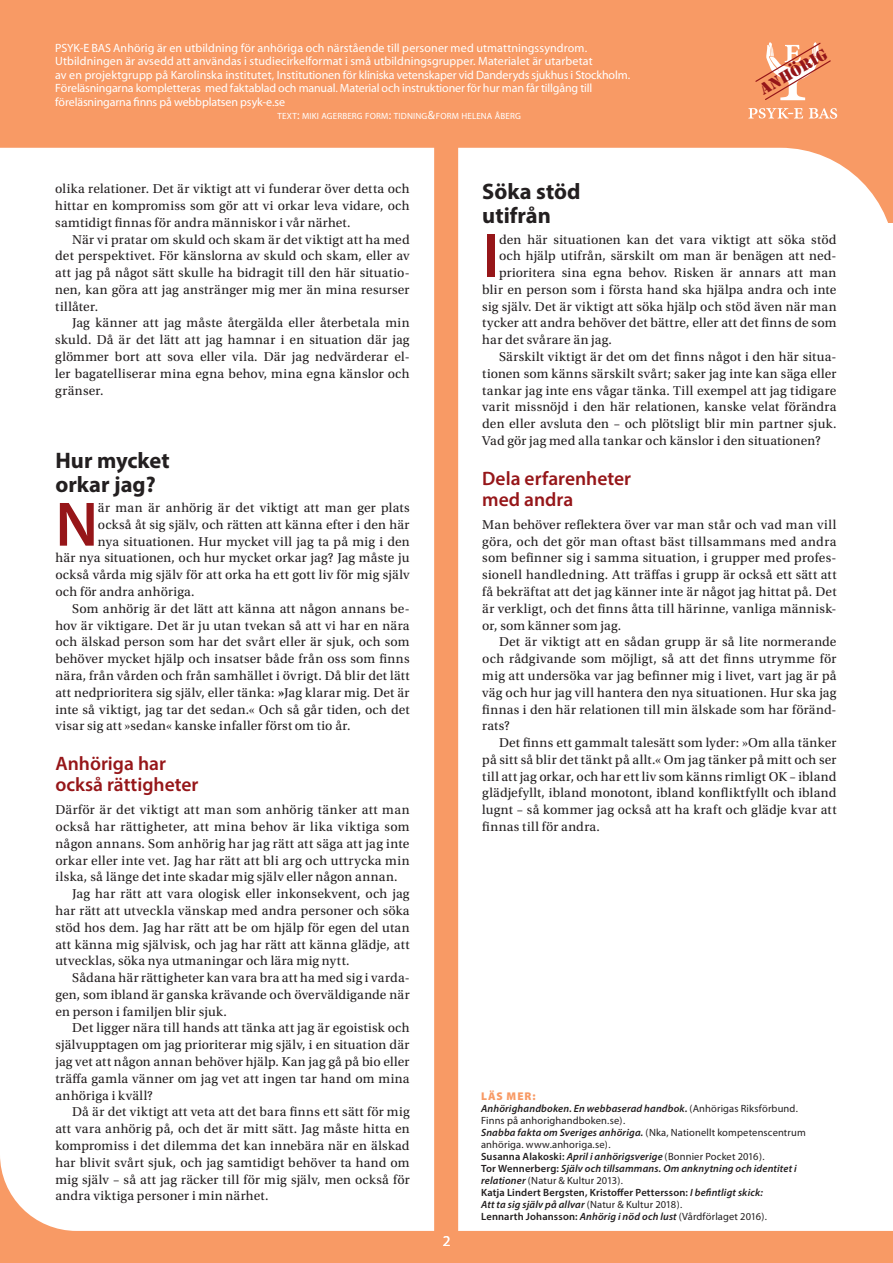
<style>
.page{position:relative;width:893px;height:1263px;background:#fff}
.page>*{position:absolute;margin:0;border:0;box-sizing:border-box;transform-origin:0 0}
.psyk_anfangbröd{font:63.3px "Myriad Variable Concept";color:#961619}
.inledrubbe{font:22.5px/24px "Myriad Variable Concept";letter-spacing:.2em;color:#231f20}
.Psyk_Mellanrubbe{font:19.5px/21px "Myriad Variable Concept";letter-spacing:.19em;color:#961619}
.Psyk_Mellanrubbe-2{font:15px "Myriad MM 400 600";color:#fff}
.t1{font:14.85px "Stencil Std";color:#961619}
.psyk_bröd_indrag{font:13.5px/16.8px "Utopia Std";letter-spacing:.015em;color:#231f20;text-align:justify}
.psyk_bröd_u_indrag{font:13.5px/16.8px "Utopia Std";letter-spacing:.02em;color:#231f20;text-align:justify}
.psyk_anfangbröd-2{font:13.5px "Utopia Std";letter-spacing:.015em;color:#231f20}
.t2{font:12px/13.5px "Myriad MM 400 600";letter-spacing:.005em;color:#fff}
.t3{font:11.25px "Myriad Variable Concept";letter-spacing:.325em;color:#f89a65}
.psyk_bildtext{font:10.5px/12px "Myriad MM 400 600";letter-spacing:.015em;color:#231f20}
.psyk_bildtext-2{font:italic 10.5px/12px "Myriad Variable Concept";letter-spacing:.19em;color:#231f20}
.psyk_bildtext-3{font:10.5px/12px "Myriad Variable Concept";letter-spacing:.18em;color:#231f20}
.t4{font:9px "Myriad MM SC750 400 600";letter-spacing:.015em;color:#fff}
.s1{font-size:12px}
.s2{font-weight:700}
.s3{font-family:"Myriad Variable Concept";font-style:italic}
.s4{font-style:normal}
.s5{font-family:"Myriad MM 400 600";font-style:normal}
.s6{font-style:italic}
.s7{font-family:"Myriad MM 400 600"}
.s8{font-family:"Myriad Variable Concept"}
</style>
<div class="page">
<div style="left:0;top:1075px;width:893px;height:188px;background:#f89a65"></div>
<div style="left:0;top:0;width:893px;height:222px;background:#f89a65"></div>
<svg style="left:0;top:918px;width:893px;height:313px"></svg>
<svg style="left:0;top:148px;width:893px;height:312px"></svg>
<div style="left:434px;top:132px;width:24px;height:1131px;background:#f89a65"></div>
<svg style="left:748px;top:108px;width:55px;height:10px"></svg>
<svg style="left:809px;top:108px;width:28px;height:11px"></svg>
<svg style="left:755px;top:42px;width:76px;height:59px"></svg>
<p class="t2" style="left:55px;top:41px;width:576px">PSYK-E BAS Anhörig är en utbildning för anhöriga och närstående till personer med utmattningssyndrom.<br>Utbildningen är avsedd att användas i studiecirkelformat i små utbildningsgrupper. Materialet är utarbetat<br>av en projektgrupp på Karolinska institutet, Institutionen för kliniska vetenskaper vid Danderyds sjukhus i Stockholm.<br>Föreläsningarna kompletteras med faktablad och manual. Material och instruktioner för hur man får tillgång till föreläsningarna finns på webbplatsen psyk-e.se</p>
<p class="t4" style="left:278px;top:112px;width:245px">TEXT<span class="s1">:</span> MIKI AGERBERG FORM<span class="s1">:</span> TIDNING<span class="s1">&amp;</span>FORM HELENA ÅBERG</p>
<p class="t1" style="left:756px;top:82px;width:77px;rotate:-30deg">anhörig</p>
<p class="psyk_bröd_indrag" style="left:55px;top:181px;width:356px">olika relationer. Det är viktigt att vi funderar över detta och hittar en kompromiss som gör att vi orkar leva vidare, och samtidigt finnas för andra människor i vår närhet.</p>
<p class="psyk_bröd_indrag" style="left:55px;top:231px;width:356px;text-indent:17px">När vi pratar om skuld och skam är det viktigt att ha med det perspektivet. För känslorna av skuld och skam, eller av att jag på något sätt skulle ha bidragit till den här situatio&shy;nen, kan göra att jag anstränger mig mer än mina resurser tillåter.</p>
<p class="psyk_bröd_indrag" style="left:55px;top:315px;width:356px;text-indent:17px">Jag känner att jag måste återgälda eller återbetala min skuld. Då är det lätt att jag hamnar i en situation där jag glömmer bort att sova eller vila. Där jag nedvärderar el&shy;ler bagatelliserar mina egna behov, mina egna känslor och gränser.</p>
<p class="inledrubbe" style="left:55px;top:448px;width:112px">Hur mycket orkar jag?</p>
<p class="psyk_anfangbröd" style="left:55px;top:487px;width:29px">N</p>
<p class="psyk_anfangbröd-2" style="left:98px;top:500px;width:313px">är man är anhörig är det viktigt att man ger plats</p>
<p class="psyk_anfangbröd-2" style="left:98px;top:517px;width:313px">också åt sig själv, och rätten att känna efter i den här</p>
<p class="psyk_anfangbröd-2" style="left:98px;top:534px;width:313px">nya situationen. Hur mycket vill jag ta på mig i den</p>
<p class="psyk_anfangbröd-2" style="left:55px;top:551px;width:356px">här nya situationen, och hur mycket orkar jag? Jag måste ju</p>
<p class="psyk_anfangbröd-2" style="left:55px;top:567px;width:356px">också vårda mig själv för att orka ha ett gott liv för mig själv</p>
<p class="psyk_anfangbröd-2" style="left:55px;top:584px;width:141px">och för andra anhöriga.</p>
<p class="psyk_bröd_indrag" style="left:55px;top:600px;width:356px;text-indent:17px">Som anhörig är det lätt att känna att någon annans be&shy;hov är viktigare. Det är ju utan tvekan så att vi har en nära och älskad person som har det svårt eller är sjuk, och som behöver mycket hjälp och insatser både från oss som finns nära, från vården och från samhället i övrigt. Då blir det lätt att nedprioritera sig själv, eller tänka: <span class="s2">»</span>Jag klarar mig. Det är inte så viktigt, jag tar det sedan.« Och så går tiden, och det visar sig att »sedan« kanske infaller först om tio år.</p>
<p class="Psyk_Mellanrubbe" style="left:55px;top:753px;width:142px">Anhöriga har också rättigheter</p>
<p class="psyk_bröd_u_indrag" style="left:55px;top:802px;width:356px">Därför är det viktigt att man som anhörig tänker att man också har rättigheter, att mina behov är lika viktiga som någon annans. Som anhörig har jag rätt att säga att jag inte orkar eller inte vet. Jag har rätt att bli arg och uttrycka min ilska, så länge det inte skadar mig själv eller någon annan.</p>
<p class="psyk_bröd_indrag" style="left:55px;top:886px;width:356px;text-indent:17px">Jag har rätt att vara ologisk eller inkonsekvent, och jag har rätt att utveckla vänskap med andra personer och söka stöd hos dem. Jag har rätt att be om hjälp för egen del utan att känna mig självisk, och jag har rätt att känna glädje, att utvecklas, söka nya utmaningar och lära mig nytt.</p>
<p class="psyk_bröd_indrag" style="left:55px;top:969px;width:356px;text-indent:17px">Sådana här rättigheter kan vara bra att ha med sig i varda&shy;gen, som ibland är ganska krävande och överväldigande när en person i familjen blir sjuk.</p>
<p class="psyk_bröd_indrag" style="left:55px;top:1020px;width:356px;text-indent:17px">Det ligger nära till hands att tänka att jag är egoistisk och självupptagen om jag prioriterar mig själv, i en situation där jag vet att någon annan behöver hjälp. Kan jag gå på bio eller träffa gamla vänner om jag vet att ingen tar hand om mina anhöriga i kväll?</p>
<p class="psyk_bröd_indrag" style="left:55px;top:1104px;width:356px;text-indent:17px">Då är det viktigt att veta att det bara finns ett sätt för mig att vara anhörig på, och det är mitt sätt. Jag måste hitta en kompromiss i det dilemma det kan innebära när en älskad har blivit svårt sjuk, och jag samtidigt behöver ta hand om mig själv – så att jag räcker till för mig själv, men också för andra viktiga personer i min närhet.</p>
<p class="inledrubbe" style="left:482px;top:180px;width:95px">Söka stöd utifrån</p>
<p class="psyk_anfangbröd" style="left:482px;top:219px;width:12px">I</p>
<p class="psyk_anfangbröd-2" style="left:499px;top:232px;width:339px">den här situationen kan det vara viktigt att söka stöd</p>
<p class="psyk_anfangbröd-2" style="left:499px;top:249px;width:339px">och hjälp utifrån, särskilt om man är benägen att ned-</p>
<p class="psyk_anfangbröd-2" style="left:499px;top:265px;width:339px">prioritera sina egna behov. Risken är annars att man</p>
<p class="psyk_anfangbröd-2" style="left:482px;top:282px;width:356px">blir en person som i första hand ska hjälpa andra och inte</p>
<p class="psyk_anfangbröd-2" style="left:482px;top:299px;width:356px">sig själv. Det är viktigt att söka hjälp och stöd även när man</p>
<p class="psyk_anfangbröd-2" style="left:482px;top:316px;width:356px">tycker att andra behöver det bättre, eller att det finns de som</p>
<p class="psyk_anfangbröd-2" style="left:482px;top:333px;width:131px">har det svårare än jag.</p>
<p class="psyk_bröd_indrag" style="left:482px;top:348px;width:356px;text-indent:17px">Särskilt viktigt är det om det finns något i den här situa&shy;tionen som känns särskilt svårt; saker jag inte kan säga eller tankar jag inte ens vågar tänka. Till exempel att jag tidigare varit missnöjd i den här relationen, kanske velat förändra den eller avsluta den – och plötsligt blir min partner sjuk.<br>Vad gör jag med alla tankar och känslor i den situationen?</p>
<p class="Psyk_Mellanrubbe" style="left:482px;top:467px;width:148px">Dela erfarenheter med andra</p>
<p class="psyk_bröd_u_indrag" style="left:482px;top:516px;width:356px">Man behöver reflektera över var man står och vad man vill göra, och det gör man oftast bäst tillsammans med andra som befinner sig i samma situation, i grupper med profes&shy;sionell handledning. Att träffas i grupp är också ett sätt att få bekräftat att det jag känner inte är något jag hittat på. Det är verkligt, och det finns åtta till härinne, vanliga människ&shy;or, som känner som jag.</p>
<p class="psyk_bröd_indrag" style="left:482px;top:634px;width:356px;text-indent:17px">Det är viktigt att en sådan grupp är så lite normerande och rådgivande som möjligt, så att det finns utrymme för mig att undersöka var jag befinner mig i livet, vart jag är på väg och hur jag vill hantera den nya situationen. Hur ska jag finnas i den här relationen till min älskade som har föränd&shy;rats?</p>
<p class="psyk_bröd_indrag" style="left:482px;top:734px;width:356px;text-indent:17px">Det finns ett gammalt talesätt som lyder: »Om alla tänker på sitt så blir det tänkt på allt.« Om jag tänker på mitt och ser till att jag orkar, och har ett liv som känns rimligt OK – ibland glädjefyllt, ibland monotont, ibland konfliktfyllt och ibland lugnt – så kommer jag också att ha kraft och glädje kvar att finnas till för andra.</p>
<p class="Psyk_Mellanrubbe-2" style="left:443px;top:1234px;width:9px">2</p>
<p class="t3" style="left:481px;top:1090px;width:55px">LÄS MER:</p>
<p class="psyk_bildtext" style="left:481px;top:1103px;width:318px"><span class="s3">Anhörighandboken. En webbaserad handbok.</span> (Anhörigas Riksförbund.<br>Finns på anhorighandboken.se).</p>
<p class="psyk_bildtext" style="left:481px;top:1127px;width:326px"><span class="s3">Snabba fak ta o m Sveriges anhö riga.</span> (Nka, Nationellt kompetenscentrum anhöriga. www.anhoriga.se).</p>
<p class="psyk_bildtext-2" style="left:481px;top:1151px;width:285px"><span class="s4">Susanna Alakoski:</span> April i anhörigsverige <span class="s5">(Bonnier Pocket 2016).</span></p>
<p class="psyk_bildtext-2" style="left:481px;top:1163px;width:316px"><span class="s4">Tor Wennerberg:</span> Själv och tillsammans. Om anknytning och identiteti re la tio n e r <span class="s5">(Natur &amp; Kultur 2013).</span></p>
<p class="psyk_bildtext-3" style="left:481px;top:1187px;width:283px">Katja Lindert Bergsten, Kristoffer Pettersson: <span class="s6">Ibefintligt skick:<br>Att ta sig själv på allvar</span> <span class="s7">(Natur &amp; Kultur 2018).</span></p>
<p class="psyk_bildtext" style="left:481px;top:1211px;width:287px"><span class="s8">Lennarth Johansson:</span> <span class="s3">Anhörig inöd och lust</span> (Vårdförlaget 2016).</p>
</div>
